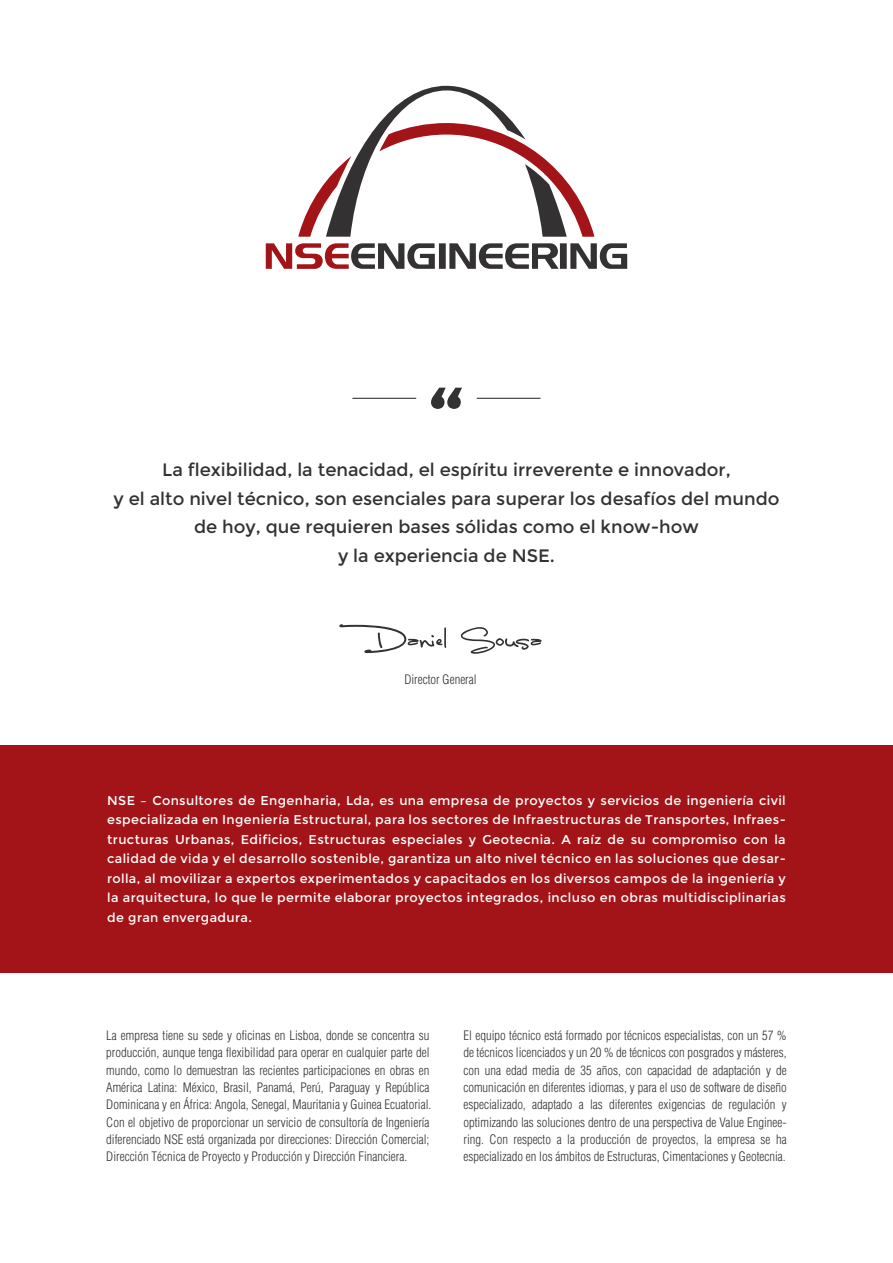
<style>
.page{position:relative;width:893px;height:1263px;background:#fff}
.page>*{position:absolute;margin:0;border:0;box-sizing:border-box;transform-origin:0 0}
.t1{font:18px/28.5px "Montserrat";color:#333132;text-align:center}
.t2{font:300 condensed 12.75px/17.2px "Helvetica";color:#333132}
.t3{font:12.75px/19.5px "Montserrat";letter-spacing:.03em;color:#fff;text-align:justify}
</style>
<div class="page">
<svg style="left:339px;top:624px;width:107px;height:29px"></svg>
<svg style="left:461px;top:627px;width:81px;height:27px"></svg>
<svg style="left:431px;top:388px;width:31px;height:21px"></svg>
<hr style="left:352px;top:398px;width:64px;height:1px;background:#231f20">
<hr style="left:477px;top:398px;width:64px;height:1px;background:#231f20">
<div style="left:0;top:745px;width:893px;height:227px;background:#a31418"></div>
<svg style="left:298px;top:86px;width:296px;height:151px"></svg>
<svg style="left:266px;top:243px;width:361px;height:26px"></svg>
<h1 class="t1" style="left:113px;top:456px;width:668px">La flexibilidad, la tenacidad, el espíritu irreverente e innovador,<br>y el alto nivel técnico, son esenciales para superar los desafíos del mundo de hoy, que requieren bases sólidas como el know-how<br>y la experiencia de NSE.</h1>
<p class="t2" style="left:404px;top:671px;width:74px">Director General</p>
<p class="t3" style="left:107px;top:790px;width:680px">NSE – Consultores de Engenharia, Lda, es una empresa de proyectos y servicios de ingeniería civil especializada en Ingeniería Estructural, para los sectores de Infraestructuras de Transportes, Infraes&shy;tructuras Urbanas, Edificios, Estructuras especiales y Geotecnia. A raíz de su compromiso con la calidad de vida y el desarrollo sostenible, garantiza un alto nivel técnico en las soluciones que desar&shy;rolla, al movilizar a expertos experimentados y capacitados en los diversos campos de la ingeniería y la arquitectura, lo que le permite elaborar proyectos integrados, incluso en obras multidisciplinarias de gran envergadura.</p>
<p class="t2" style="left:106px;top:1027px;width:327px">La empresa tiene su sede y oficinas en Lisboa, donde se concentra su producción, aunque tenga flexibilidad para operar en cualquier parte del mundo, como lo demuestran las recientes participaciones en obras en América Latina: México, Brasil, Panamá, Perú, Paraguay y República Dominicana y en África: Angola, Senegal, Mauritania y Guinea Ecuatorial.<br>Con el objetivo de proporcionar un servicio de consultoría de Ingeniería diferenciado NSE está organizada por direcciones: Dirección Comercial; Dirección Técnica de Proyecto y Producción y Dirección Financiera.</p>
<p class="t2" style="left:463px;top:1027px;width:325px;text-align:justify">El equipo técnico está formado por técnicos especialistas, con un 57 % de técnicos licenciados y un 20 % de técnicos con posgrados y másteres, con una edad media de 35 años, con capacidad de adaptación y de comunicación en diferentes idiomas, y para el uso de software de diseño especializado, adaptado a las diferentes exigencias de regulación y optimizando las soluciones dentro de una perspectiva de Value Enginee&shy;ring. Con respecto a la producción de proyectos, la empresa se ha especializado en los ámbitos de Estructuras, Cimentaciones y Geotecnia.</p>
</div>
